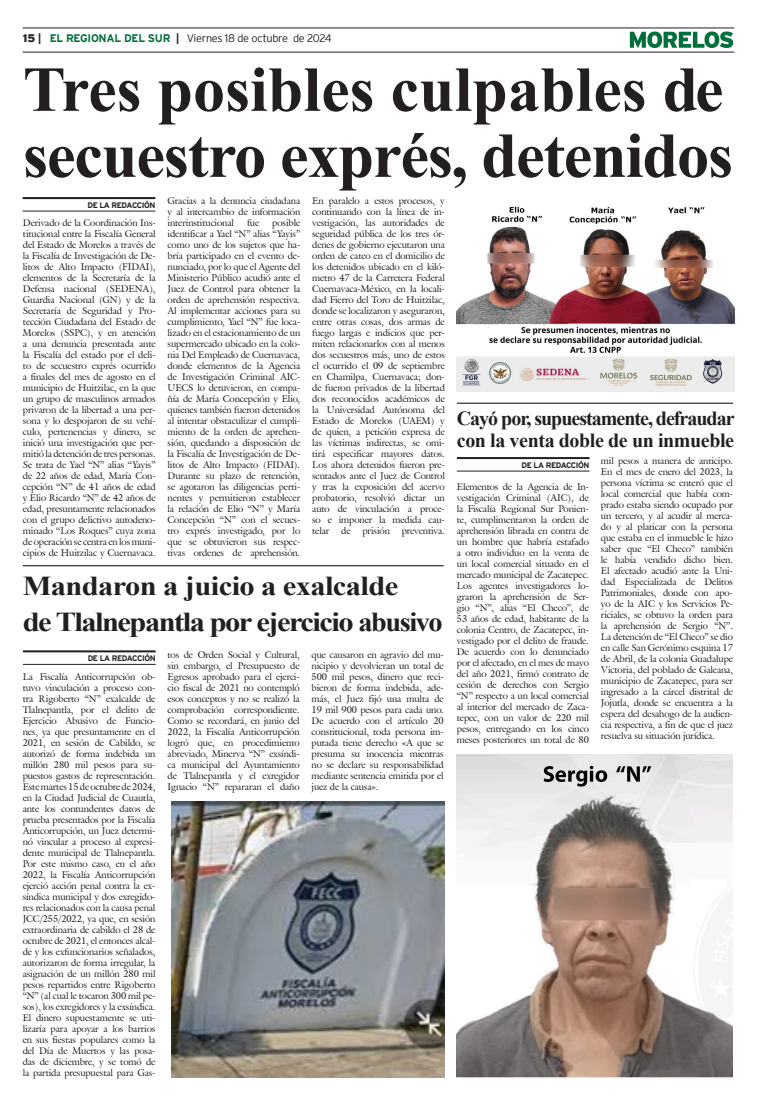
<style>
.page{position:relative;width:757px;height:1106px;background:#fff}
.page>*{position:absolute;margin:0;border:0;box-sizing:border-box;transform-origin:0 0}
.Cabeza_01{font:700 64px/66px "Times New Roman";letter-spacing:-.02em;color:#231f20}
.Cabeza_02{font:700 27.3px "Times New Roman";letter-spacing:-.05em;color:#231f20;scale:1.12 1}
.Cabeza_02-2{font:700 27.3px "Times New Roman";letter-spacing:-.02em;color:#231f20;scale:1.12 1}
.Cabeza_03{font:700 20px/22px "Times New Roman";letter-spacing:-.05em;color:#231f20}
.t1{font:300 11px "Interstate";letter-spacing:-.025em;color:#231f20}
.t2{font:9.5px/11px "Galliard IT Cby BT";letter-spacing:-.01em;color:#231f20;text-align:justify}
.t3{font:700 8px "Interstate";letter-spacing:-.05em;color:#231f20}
.s1{font-weight:900}
.s2{font-weight:700}
.s3{font-weight:700;color:#006f3c}
</style>
<div class="page">
<hr style="left:23px;top:28px;width:711px;height:1px;background:#231f20">
<hr style="left:23px;top:52px;width:711px;height:1px;background:#231f20">
<svg style="left:630px;top:31px;width:103px;height:17px"></svg>
<hr style="left:23px;top:197px;width:132px;height:2px;background:#231f20">
<hr style="left:23px;top:211px;width:132px;height:1px;background:#231f20">
<hr style="left:23px;top:650px;width:133px;height:2px;background:#231f20">
<hr style="left:23px;top:664px;width:133px;height:1px;background:#231f20">
<hr style="left:23px;top:565px;width:421px;height:1px;background:#000">
<hr style="left:457px;top:457px;width:132px;height:2px;background:#231f20">
<hr style="left:457px;top:471px;width:132px;height:1px;background:#231f20">
<hr style="left:457px;top:403px;width:276px;height:1px;background:#000">
<img style="left:457px;top:206px;width:277px;height:185px">
<img style="left:171px;top:801px;width:274px;height:276px">
<img style="left:457px;top:754px;width:276px;height:323px">
<p class="t1" style="left:23px;top:32px;width:310px"><span class="s1">15</span> <span class="s2">|</span> <span class="s3">EL REGIONAL DEL SUR</span> <span class="s2">|</span> Viernes 18 de octubre de 2024</p>
<p class="Cabeza_01" style="left:23px;top:54px;width:712px">Tres posibles culpables de secuestro exprés, detenidos</p>
<p class="t3" style="left:87px;top:200px;width:69px">DE LA REDACCIÓN</p>
<p class="t2" style="left:168px;top:195px;width:134px">Gracias a la denuncia ciudadana y al intercambio de información interinstitucional</p>
<p class="t2" style="left:312px;top:195px;width:134px">En paralelo a estos procesos, y continuando con la línea de in&shy;vestigación, las autoridades de seguridad pública de los tres ór&shy;denes de gobierno ejecutaron una orden de cateo en el domicilio de los detenidos ubicado en el kiló&shy;metro 47 de la Carretera Federal Cuernavaca-México, en la locali&shy;dad Fierro del Toro de Huitzilac, donde se localizaron y aseguraron, entre otras cosas, dos armas de fuego largas e indicios que per&shy;miten relacionarlos con al menos dos secuestros más, uno de estos el ocurrido el 09 de septiembre en Chamilpa, Cuernavaca; don&shy;de fueron privados de la libertad dos reconocidos académicos de la Universidad Autónoma del Estado de Morelos (UAEM) y de quien, a petición expresa de las víctimas indirectas, se omi&shy;tirá especificar mayores datos.<br>Los ahora detenidos fueron pre&shy;sentados ante el Juez de Control y tras la exposición del acervo probatorio, resolvió dictar un auto de vinculación a proce&shy;so e imponer la medida cau&shy;telar</p>
<p class="t2" style="left:23px;top:217px;width:134px">Derivado de la Coordinación Ins&shy;titucional entre la Fiscalía General del Estado de Morelos a través de la Fiscalía de Investigación de De&shy;litos de Alto Impacto (FIDAI), elementos de la Secretaría de la Defensa nacional (SEDENA), Guardia Nacional (GN) y de la Secretaría de Seguridad y Pro&shy;tección Ciudadana del Estado de Morelos (SSPC), y en atención a una denuncia presentada ante la Fiscalía del estado por el deli&shy;to de secuestro exprés ocurrido a finales del mes de agosto en el municipio de Huitzilac, en la que un grupo de masculinos armados privaron de la libertad a una per&shy;sona y lo despojaron de su vehí&shy;culo, pertenencias y dinero, se inició una investigación que per&shy;mitió la detención de tres personas.<br>Se trata de Yael “N” alias “Yayis” de 22 años de edad, María Con&shy;cepción “N” de 41 años de edad y Elio Ricardo “N” de 42 años de edad, presuntamente relacionados con el grupo delictivo autodeno&shy;minado “Los Roques” cuya zona de operación se centra en los muni&shy;cipios de Huitzilac y Cuernavaca.</p>
<p class="t2" style="left:168px;top:217px;width:134px;text-indent:105px">posible identificar a Yael “N” alias “Yayis” como uno de los sujetos que ha&shy;bría participado en el evento de&shy;nunciado, por lo que el Agente del Ministerio Público acudió ante el Juez de Control para obtener la orden de aprehensión respectiva.<br>Al implementar acciones para su cumplimiento, Yael “N” fue loca&shy;lizado en el estacionamiento de un supermercado ubicado en la colo&shy;nia Del Empleado de Cuernavaca, donde elementos de la Agencia de Investigación Criminal AIC-UECS lo detuvieron, en compa&shy;ñía de María Concepción y Elio, quienes también fueron detenidos al intentar obstaculizar el cumpli&shy;miento de la orden de aprehen&shy;sión, quedando a disposición de la Fiscalía de Investigación de De&shy;litos de Alto Impacto (FIDAI).<br>Durante su plazo de retención, se agotaron las diligencias perti&shy;nentes y permitieron establecer la relación de Elio “N” y María Concepción “N” con el secues&shy;tro exprés investigado, por lo que se obtuvieron sus respec&shy;tivas ordenes de aprehensión.</p>
<p class="t2" style="left:247px;top:217px;width:14px">fue</p>
<p class="Cabeza_03" style="left:457px;top:406px;width:279px">Cayó por, supuestamente, defraudar con la venta doble de un inmueble</p>
<p class="t3" style="left:522px;top:460px;width:69px">DE LA REDACCIÓN</p>
<p class="t2" style="left:601px;top:455px;width:134px">mil pesos a manera de anticipo.<br>En el mes de enero del 2023, la persona víctima se enteró que el local comercial que había com&shy;prado estaba siendo ocupado por un tercero, y al acudir al merca&shy;do y al platicar con la persona que estaba en el inmueble le hizo saber que “El Checo” también le había vendido dicho bien.<br>El afectado acudió ante la Uni&shy;dad Especializada de Delitos Patrimoniales, donde con apo&shy;yo de la AIC y los Servicios Pe&shy;riciales, se obtuvo la orden para la aprehensión de Sergio “N”.<br>La detención de “El Checo” se dio en calle San Gerónimo esquina 17 de Abril, de la colonia Guadalupe Victoria, del poblado de Galeana, municipio de Zacatepec, para ser ingresado a la cárcel distrital de Jojutla, donde se encuentra a la espera del desahogo de la audien&shy;cia respectiva, a fin de que el juez resuelva su situación jurídica.</p>
<p class="t2" style="left:457px;top:481px;width:134px">Elementos de la Agencia de In&shy;vestigación Criminal (AIC), de la Fiscalía Regional Sur Ponien&shy;te, cumplimentaron la orden de aprehensión librada en contra de un hombre que habría estafado a otro individuo en la venta de un local comercial situado en el mercado municipal de Zacatepec.<br>Los agentes investigadores lo&shy;graron la aprehensión de Ser&shy;gio “N”, alias “El Checo”, de 53 años de edad, habitante de la colonia Centro, de Zacatepec, in&shy;vestigado por el delito de fraude.<br>De acuerdo con lo denunciado por el afectado, en el mes de mayo del año 2021, firmó contrato de cesión de derechos con Sergio “N” respecto a un local comercial al interior del mercado de Zaca&shy;tepec, con un valor de 220 mil pesos, entregando en los cinco meses posteriores un total de 80</p>
<p class="t2" style="left:341px;top:525px;width:11px">de</p>
<p class="t2" style="left:362px;top:525px;width:29px">prisión</p>
<p class="t2" style="left:402px;top:525px;width:45px">preventiva.</p>
<p class="Cabeza_02-2" style="left:23px;top:565px;width:337px">Mandaron a juicio a exalcalde</p>
<p class="Cabeza_02" style="left:23px;top:601px;width:377px">de Tlalnepantla por ejercicio abusivo</p>
<p class="t3" style="left:88px;top:653px;width:69px">DE LA REDACCIÓN</p>
<p class="t2" style="left:168px;top:648px;width:134px">tos de Orden Social y Cultural, sin embargo, el Presupuesto de Egresos aprobado para el ejerci&shy;cio fiscal de 2021 no contempló esos conceptos y no se realizó la comprobación correspondiente.<br>Como se recordará, en junio del 2022, la Fiscalía Anticorrupción logró que, en procedimiento abreviado, Minerva “N” exsíndi&shy;ca municipal del Ayuntamiento de Tlalnepantla y el exregidor Ignacio “N” repararan el daño</p>
<p class="t2" style="left:312px;top:648px;width:134px">que causaron en agravio del mu&shy;nicipio y devolvieran un total de 500 mil pesos, dinero que reci&shy;bieron de forma indebida, ade&shy;más, el Juez fijó una multa de 19 mil 900 pesos para cada uno.<br>De acuerdo con el artículo 20 constitucional, toda persona im&shy;putada tiene derecho «A que se presuma su inocencia mientras no se declare su responsabilidad mediante sentencia emitida por el juez de la causa».</p>
<p class="t2" style="left:23px;top:670px;width:134px">La Fiscalía Anticorrupción ob&shy;tuvo vinculación a proceso con&shy;tra Rigoberto “N” exalcalde de Tlalnepantla, por el delito de Ejercicio Abusivo de Funcio&shy;nes, ya que presuntamente en el 2021, en sesión de Cabildo, se autorizó de forma indebida un millón 280 mil pesos para su&shy;puestos gastos de representación.<br>Este martes 15 de octubre de 2024, en la Ciudad Judicial de Cuautla, ante los contundentes datos de prueba presentados por la Fiscalía Anticorrupción, un Juez determi&shy;nó vincular a proceso al expresi&shy;dente municipal de Tlalnepantla.<br>Por este mismo caso, en el año 2022, la Fiscalía Anticorrupción ejerció acción penal contra la ex&shy;síndica municipal y dos exregido&shy;res relacionados con la causa penal JCC/255/2022, ya que, en sesión extraordinaria de cabildo el 28 de octubre de 2021, el entonces alcal&shy;de y los exfuncionarios señalados, autorizaron de forma irregular, la asignación de un millón 280 mil pesos repartidos entre Rigoberto “N” (al cual le tocaron 300 mil pe&shy;sos), los exregidores y la exsíndica.<br>El dinero supuestamente se uti&shy;lizaría para apoyar a los barrios en sus fiestas populares como la del Día de Muertos y las posa&shy;das de diciembre, y se tomó de la partida presupuestal para Gas-</p>
</div>
